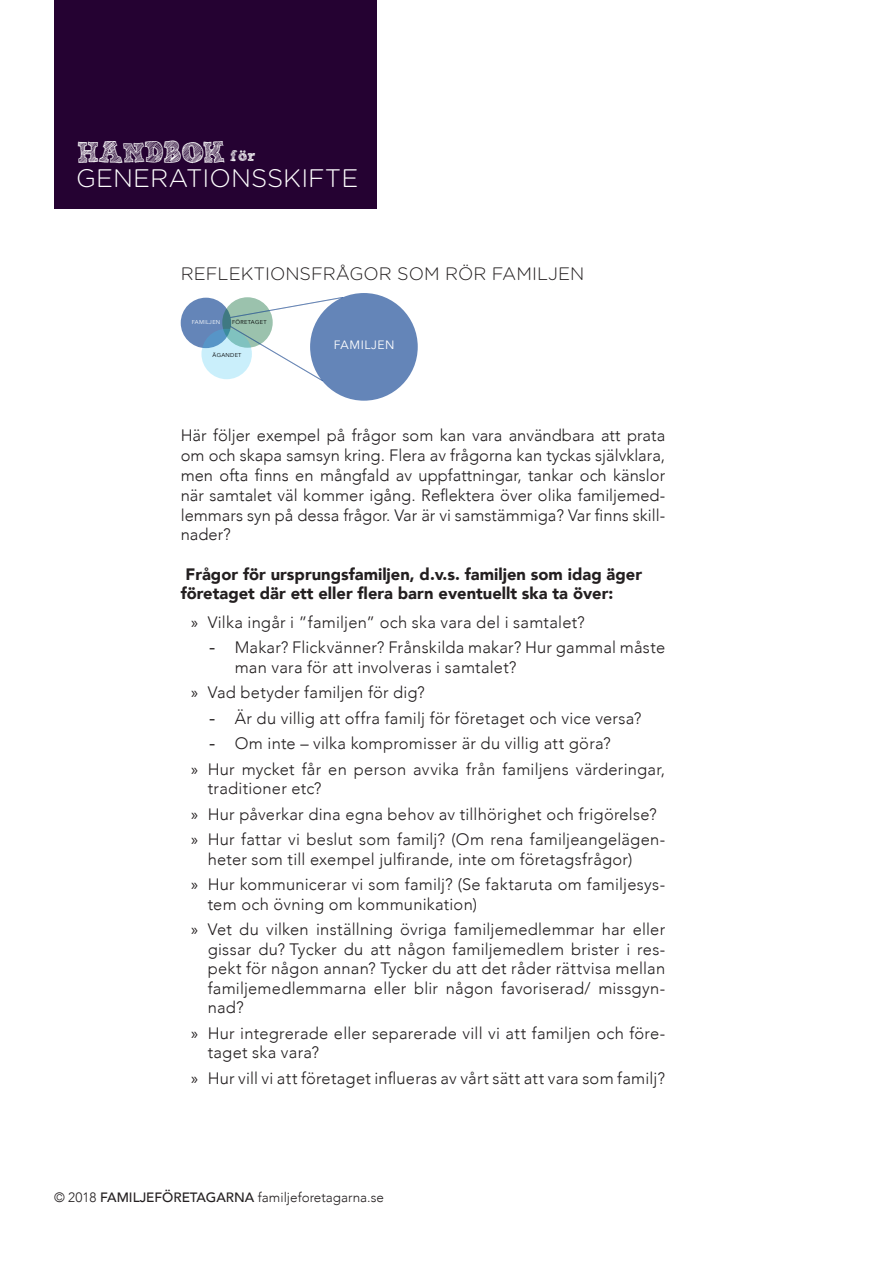
<style>
.page{position:relative;width:893px;height:1263px;background:#fff}
.page>*{position:absolute;margin:0;border:0;box-sizing:border-box;transform-origin:0 0}
.t1{font:300 25.35px "Gotham Rounded";color:#fff}
.t2{font:23.25px "Sketch Nice";color:#fff}
.Rubrik_3{font:300 18px "Gotham Rounded";color:#231f20}
.EXEMPEL_text_utan_in{font:300 16.5px/19.5px "Avenir";letter-spacing:.015em;color:#231f20}
.EXEMPEL_rubrik{font:900 16.5px/19.8px "Avenir";color:#231f20}
.EXEMPEL_text_utan_in-2{font:300 13.5px "Avenir";color:#231f20}
.t3{font:12px "Avenir";letter-spacing:.05em;color:#fff}
.t4{font:5.7px "Avenir";letter-spacing:.05em;color:#000001}
.t5{font:5.7px "Avenir";letter-spacing:.05em;color:#fff}
.s1{font-family:"Sketch Block";font-weight:700;font-size:15.6px}
.s2{font-family:"Myriad Pro";font-weight:400}
.s3{font-family:"Georgia";font-weight:400}
.s4{font-weight:500}
</style>
<div class="page">
<div style="left:54px;top:0;width:322px;height:209px;background:#250232"></div>
<div style="left:181px;top:298px;width:50px;height:50px;background:#6485b8;border-radius:50%"></div>
<svg style="left:222px;top:297px;width:51px;height:51px"></svg>
<svg style="left:201px;top:329px;width:51px;height:50px"></svg>
<svg style="left:230px;top:326px;width:92px;height:55px"></svg>
<svg style="left:230px;top:297px;width:112px;height:21px"></svg>
<div style="left:310px;top:293px;width:108px;height:108px;background:#6485b8;border-radius:50%"></div>
<p class="t2" style="left:77px;top:136px;width:180px">HANDBOK <span class="s1">för</span></p>
<p class="t1" style="left:76px;top:161px;width:283px">GENERATIONSSKIFTE</p>
<p class="Rubrik_3" style="left:181px;top:262px;width:405px">REFLEKTIONSFRÅGOR SOM RÖR FAMILJEN</p>
<p class="t5" style="left:192px;top:319px;width:30px">FAMILJEN</p>
<p class="t4" style="left:232px;top:319px;width:36px">FÖRETAGET</p>
<p class="t4" style="left:213px;top:351px;width:31px">ÄGANDET</p>
<p class="t3" style="left:334px;top:338px;width:62px">FAMILJEN</p>
<p class="EXEMPEL_text_utan_in" style="left:181px;top:426px;width:486px;text-align:justify">Här följer exempel på frågor som kan vara användbara att prata om och skapa samsyn kring. Flera av frågorna kan tyckas självklara, men ofta finns en mångfald av uppfattningar, tankar och känslor när samtalet väl kommer igång. Reflektera över olika familjemed&shy;lemmars syn på dessa frågor. Var är vi samstämmiga? Var finns skill&shy;nader?</p>
<p class="EXEMPEL_rubrik" style="left:181px;top:563px;width:463px">Frågor för ursprungsfamiljen, d.v.s. familjen som idag äger företaget där ett eller flera barn eventuellt ska ta över:</p>
<p class="EXEMPEL_text_utan_in" style="left:191px;top:612px;width:395px"><span class="s2">»</span> Vilka ingår i ”familjen” och ska vara del i samtalet?</p>
<p class="EXEMPEL_text_utan_in" style="left:235px;top:638px;width:432px;text-indent:-26px"><span class="s3">-</span> Makar? Flickvänner? Frånskilda makar? Hur gammal måste man vara för att involveras i samtalet?</p>
<p class="EXEMPEL_text_utan_in" style="left:191px;top:683px;width:235px"><span class="s2">»</span> Vad betyder familjen för dig?</p>
<p class="EXEMPEL_text_utan_in" style="left:209px;top:708px;width:434px"><span class="s3">-</span> Är du villig att offra familj för företaget och vice versa?</p>
<p class="EXEMPEL_text_utan_in" style="left:209px;top:734px;width:403px"><span class="s3">-</span> Om inte – vilka kompromisser är du villig att göra?</p>
<p class="EXEMPEL_text_utan_in" style="left:208px;top:759px;width:459px;text-indent:-16px"><span class="s2">»</span> Hur mycket får en person avvika från familjens värderingar, traditioner etc?</p>
<p class="EXEMPEL_text_utan_in" style="left:191px;top:804px;width:467px"><span class="s2">»</span> Hur påverkar dina egna behov av tillhörighet och frigörelse?</p>
<p class="EXEMPEL_text_utan_in" style="left:208px;top:830px;width:459px;text-indent:-16px"><span class="s2">»</span> Hur fattar vi beslut som familj? (Om rena familjeangelägen&shy;heter som till exempel julfirande, inte om företagsfrågor)</p>
<p class="EXEMPEL_text_utan_in" style="left:208px;top:875px;width:459px;text-indent:-16px"><span class="s2">»</span> Hur kommunicerar vi som familj? (Se faktaruta om familjesys&shy;tem och övning om kommunikation)</p>
<p class="EXEMPEL_text_utan_in" style="left:208px;top:920px;width:459px;text-align:justify;text-indent:-16px"><span class="s2">»</span> Vet du vilken inställning övriga familjemedlemmar har eller gissar du? Tycker du att någon familjemedlem brister i res&shy;pekt för någon annan? Tycker du att det råder rättvisa mellan familjemedlemmarna eller blir någon favoriserad/ missgyn&shy;nad?</p>
<p class="EXEMPEL_text_utan_in" style="left:208px;top:1023px;width:459px;text-indent:-16px"><span class="s2">»</span> Hur integrerade eller separerade vill vi att familjen och före&shy;taget ska vara?</p>
<p class="EXEMPEL_text_utan_in" style="left:191px;top:1068px;width:475px"><span class="s2">»</span> Hur vill vi att företaget influeras av vårt sätt att vara som familj?</p>
<p class="EXEMPEL_text_utan_in-2" style="left:54px;top:1189px;width:331px">© 2018 <span class="s4">FAMILJEFÖRETAGARNA</span> familjeforetagarna.se</p>
</div>
